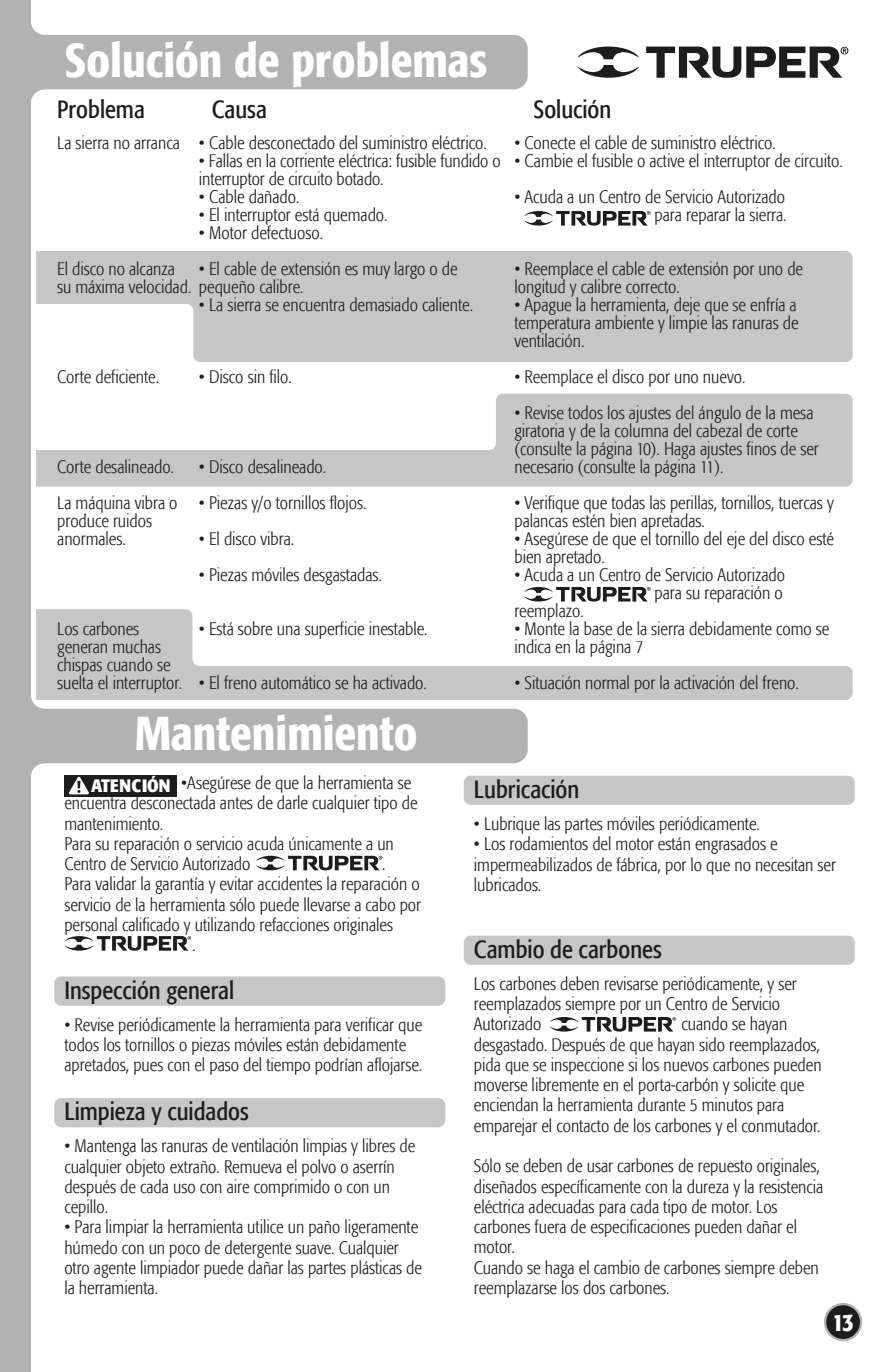
<style>
.page{position:relative;width:893px;height:1372px;background:#fff}
.page>*{position:absolute;margin:0;border:0;box-sizing:border-box;transform-origin:0 0}
.t1{font:500 condensed 47.25px "Formata";color:#fff}
.t2{font:condensed 24.75px "Formata";color:#1d1d1b}
.t3{font:500 condensed 24.75px "Formata";color:#fff}
.t4{font:300 condensed 18px/20.2px "Formata";color:#1d1d1b}
.t5{font:700 condensed 18px "Formata";letter-spacing:.01em;color:#fff}
</style>
<div class="page">
<div style="left:0;top:0;width:31px;height:1371px;background:#b3b2b2"></div>
<div style="left:31px;top:35px;width:497px;height:54px;background:#b3b2b2;border-radius:14px"></div>
<svg style="left:31px;top:24px;width:14px;height:77px"></svg>
<div style="left:31px;top:708px;width:497px;height:55px;background:#b3b2b2;border-radius:14px"></div>
<svg style="left:31px;top:697px;width:14px;height:78px"></svg>
<div style="left:464px;top:935px;width:391px;height:29px;background:#c6c6c6;border-radius:7px"></div>
<div style="left:54px;top:976px;width:391px;height:29px;background:#c6c6c6;border-radius:7px"></div>
<div style="left:54px;top:1098px;width:391px;height:29px;background:#c6c6c6;border-radius:7px"></div>
<div style="left:464px;top:775px;width:391px;height:29px;background:#c6c6c6;border-radius:7px"></div>
<svg style="left:36px;top:251px;width:817px;height:111px;background:#cbcbcb"></svg>
<svg style="left:36px;top:609px;width:817px;height:91px"></svg>
<svg style="left:36px;top:393px;width:817px;height:93px;fill:#c6c6c6"></svg>
<svg style="left:578px;top:47px;width:270px;height:31px"></svg>
<div style="left:825px;top:1303px;width:36px;height:36px;background:#1d1d1b;border-radius:50%"></div>
<div style="left:824px;top:1302px;width:38px;height:38px;border:2px solid #b3b2b2;border-radius:50%"></div>
<svg style="left:550px;top:1017px;width:126px;height:14px"></svg>
<svg style="left:256px;top:855px;width:126px;height:15px"></svg>
<svg style="left:65px;top:936px;width:126px;height:14px"></svg>
<svg style="left:524px;top:211px;width:126px;height:14px"></svg>
<svg style="left:524px;top:587px;width:126px;height:14px"></svg>
<div style="left:64px;top:775px;width:113px;height:21px;background:#1d1d1b"></div>
<svg style="left:69px;top:776px;width:20px;height:18px"></svg>
<h1 class="t1" style="left:65px;top:31px;width:424px">Solución de problemas</h1>
<h2 class="t2" style="left:57px;top:95px;width:89px">Problema</h2>
<h2 class="t2" style="left:212px;top:95px;width:57px">Causa</h2>
<h2 class="t2" style="left:533px;top:95px;width:79px">Solución</h2>
<p class="t4" style="left:199px;top:133px;width:289px">• Cable desconectado del suministro eléctrico.</p>
<p class="t4" style="left:199px;top:152px;width:303px;line-height:18px">• Fallas en la corriente eléctrica: fusible fundido o interruptor de circuito botado.</p>
<p class="t4" style="left:199px;top:187px;width:102px">• Cable dañado.</p>
<p class="t4" style="left:199px;top:205px;width:190px">• El interruptor está quemado.</p>
<p class="t4" style="left:199px;top:223px;width:126px">• Motor defectuoso.</p>
<p class="t4" style="left:199px;top:259px;width:260px">• El cable de extensión es muy largo o de</p>
<p class="t4" style="left:199px;top:295px;width:276px">• La sierra se encuentra demasiado caliente.</p>
<p class="t4" style="left:57px;top:133px;width:124px">La sierra no arranca</p>
<p class="t4" style="left:57px;top:260px;width:248px;line-height:18px">El disco no alcanza<br>su máxima velocidad. pequeño calibre.</p>
<p class="t4" style="left:57px;top:367px;width:103px">Corte deficiente.</p>
<p class="t4" style="left:199px;top:367px;width:94px">• Disco sin filo.</p>
<p class="t4" style="left:57px;top:449px;width:122px;line-height:36px">Corte desalineado.<br>La máquina vibra o</p>
<p class="t4" style="left:57px;top:512px;width:96px;line-height:18px">produce ruidos anormales.</p>
<p class="t4" style="left:57px;top:620px;width:126px;line-height:18px">Los carbones generan muchas chispas cuando se suelta el interruptor.</p>
<p class="t4" style="left:199px;top:457px;width:129px">• Disco desalineado.</p>
<p class="t4" style="left:199px;top:493px;width:169px">• Piezas y/o tornillos flojos.</p>
<p class="t4" style="left:199px;top:529px;width:97px">• El disco vibra.</p>
<p class="t4" style="left:199px;top:565px;width:184px">• Piezas móviles desgastadas.</p>
<p class="t4" style="left:199px;top:619px;width:230px">• Está sobre una superficie inestable.</p>
<p class="t4" style="left:199px;top:673px;width:229px">• El freno automático se ha activado.</p>
<h1 class="t1" style="left:135px;top:705px;width:284px">Mantenimiento</h1>
<p class="t4" style="left:514px;top:133px;width:263px">• Conecte el cable de suministro eléctrico.</p>
<p class="t4" style="left:514px;top:151px;width:330px">• Cambie el fusible o active el interruptor de circuito.</p>
<p class="t4" style="left:514px;top:188px;width:274px;line-height:18px;text-align:right">• Acuda a un Centro de Servicio Autorizado para reparar la sierra.</p>
<p class="t4" style="left:514px;top:260px;width:290px;line-height:18px">• Reemplace el cable de extensión por uno de longitud y calibre correcto.</p>
<p class="t4" style="left:514px;top:296px;width:286px;line-height:18px;text-align:justify">• Apague la herramienta, deje que se enfría a temperatura ambiente y limpie las ranuras de ventilación.</p>
<p class="t4" style="left:514px;top:367px;width:233px">• Reemplace el disco por uno nuevo.</p>
<p class="t4" style="left:514px;top:404px;width:306px;line-height:18px">• Revise todos los ajustes del ángulo de la mesa giratoria y de la columna del cabezal de corte (consulte la página 10). Haga ajustes finos de ser necesario (consulte la página 11).</p>
<p class="t4" style="left:514px;top:494px;width:321px;line-height:18px">• Verifique que todas las perillas, tornillos, tuercas y palancas estén bien apretadas.</p>
<p class="t4" style="left:514px;top:530px;width:321px;line-height:18px">• Asegúrese de que el tornillo del eje del disco esté bien apretado.</p>
<p class="t4" style="left:514px;top:565px;width:272px">• Acuda a un Centro de Servicio Autorizado</p>
<p class="t4" style="left:655px;top:583px;width:130px">para su reparación o</p>
<p class="t4" style="left:514px;top:601px;width:71px">reemplazo.</p>
<p class="t4" style="left:514px;top:620px;width:316px;line-height:18px">• Monte la base de la sierra debidamente como se indica en la página 7</p>
<p class="t4" style="left:514px;top:673px;width:286px">• Situación normal por la activación del freno.</p>
<p class="t4" style="left:64px;top:772px;width:355px;text-indent:117px">•Asegúrese de que la herramienta se encuentra desconectada antes de darle cualquier tipo de mantenimiento.<br>Para su reparación o servicio acuda únicamente a un Centro de Servicio Autorizado</p>
<p class="t4" style="left:382px;top:853px;width:5px">.</p>
<p class="t4" style="left:64px;top:874px;width:357px">Para validar la garantía y evitar accidentes la reparación o</p>
<p class="t4" style="left:64px;top:894px;width:358px">servicio de la herramienta sólo puede llevarse a cabo por</p>
<p class="t4" style="left:64px;top:914px;width:330px">personal calificado y utilizando refacciones originales</p>
<p class="t4" style="left:192px;top:934px;width:5px">.</p>
<p class="t5" style="left:91px;top:774px;width:81px">ATENCIÓN</p>
<h2 class="t2" style="left:474px;top:774px;width:107px">Lubricación</h2>
<p class="t4" style="left:474px;top:813px;width:288px">• Lubrique las partes móviles periódicamente.</p>
<p class="t4" style="left:474px;top:834px;width:364px">• Los rodamientos del motor están engrasados e impermeabilizados de fábrica, por lo que no necesitan ser lubricados.</p>
<h2 class="t2" style="left:474px;top:934px;width:189px">Cambio de carbones</h2>
<h2 class="t2" style="left:64px;top:975px;width:171px">Inspección general</h2>
<p class="t4" style="left:64px;top:1014px;width:359px">• Revise periódicamente la herramienta para verificar que todos los tornillos o piezas móviles están debidamente apretados, pues con el paso del tiempo podrían aflojarse.</p>
<h2 class="t2" style="left:64px;top:1096px;width:186px">Limpieza y cuidados</h2>
<p class="t4" style="left:64px;top:1136px;width:352px">• Mantenga las ranuras de ventilación limpias y libres de cualquier objeto extraño. Remueva el polvo o aserrín después de cada uso con aire comprimido o con un cepillo.</p>
<p class="t4" style="left:64px;top:1217px;width:359px">• Para limpiar la herramienta utilice un paño ligeramente húmedo con un poco de detergente suave. Cualquier otro agente limpiador puede dañar las partes plásticas de la herramienta.</p>
<p class="t4" style="left:474px;top:973px;width:324px">Los carbones deben revisarse periódicamente, y ser reemplazados siempre por un Centro de Servicio<br>Autorizado</p>
<p class="t4" style="left:474px;top:1014px;width:349px;text-indent:208px">cuando se hayan desgastado. Después de que hayan sido reemplazados, pida que se inspeccione si los nuevos carbones pueden moverse libremente en el porta-carbón y solicite que enciendan la herramienta durante 5 minutos para emparejar el contacto de los carbones y el conmutador.</p>
<p class="t4" style="left:474px;top:1155px;width:351px">Sólo se deben de usar carbones de repuesto originales, diseñados específicamente con la dureza y la resistencia eléctrica adecuadas para cada tipo de motor. Los carbones fuera de especificaciones pueden dañar el motor.<br>Cuando se haga el cambio de carbones siempre deben reemplazarse los dos carbones.</p>
<h2 class="t3" style="left:832px;top:1306px;width:23px">13</h2>
</div>
